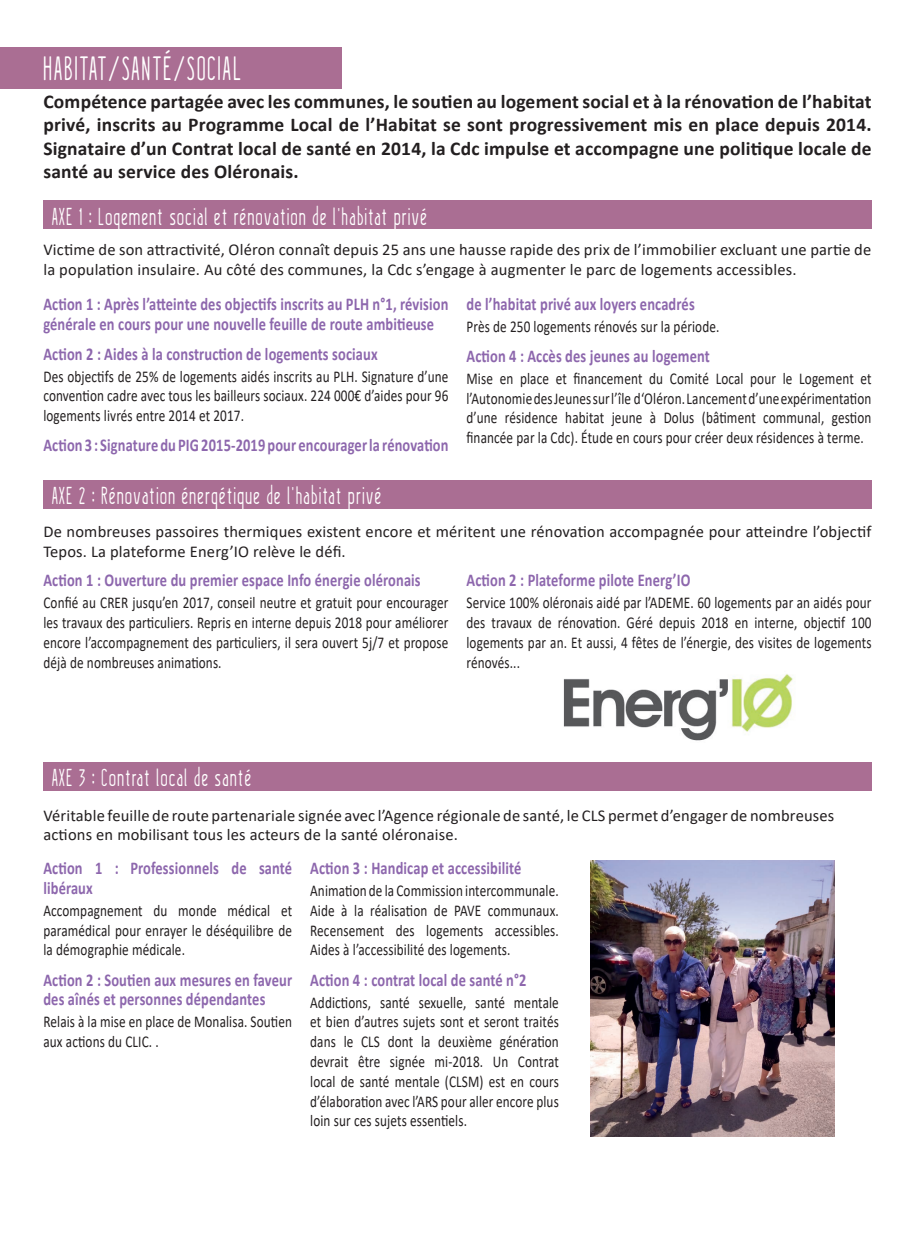
<style>
.page{position:relative;width:915px;height:1234px;background:#fff}
.page>*{position:absolute;margin:0;border:0;box-sizing:border-box;transform-origin:0 0}
.t1{font:33px "Kraftstoff";letter-spacing:.08em;color:#fff;scale:.8 1}
.t2{font:24px "Kraftstoff";letter-spacing:.08em;color:#fff;scale:.8 1}
.t3{font:700 19.5px/23.4px "Calibri";letter-spacing:.01em;color:#231f20;text-align:justify}
.t4{font:700 18px/19.8px "Calibri";letter-spacing:.01em;color:#8d67ad;scale:.8 1}
.t5{font:16.5px/19.8px "Calibri";letter-spacing:.01em;color:#231f20;text-align:justify;scale:.8 1}
.t6{font:16.5px/19.8px "Calibri";letter-spacing:.01em;color:#231f20}
</style>
<div class="page">
<div style="left:0;top:47px;width:342px;height:42px;background:#aa6e93"></div>
<div style="left:43px;top:200px;width:828px;height:29px;background:#aa6e93"></div>
<div style="left:43px;top:480px;width:828px;height:29px;background:#aa6e93"></div>
<div style="left:43px;top:761px;width:828px;height:29px;background:#aa6e93"></div>
<img style="left:563px;top:674px;width:230px;height:67px">
<img style="left:590px;top:860px;width:244px;height:275px">
<h1 class="t1" style="left:43px;top:48px;width:248px">HABITAT/SANTÉ/SOCIAL</h1>
<p class="t3" style="left:43px;top:89px;width:829px">Compétence partagée avec les communes, le soutien au logement social et à la rénovation de l’habitat privé, inscrits au Programme Local de l’Habitat se sont progressivement mis en place depuis 2014.<br>Signataire d’un Contrat local de santé en 2014, la Cdc impulse et accompagne une politique locale de santé au service des Oléronais.</p>
<h2 class="t2" style="left:52px;top:201px;width:470px">AXE 1 : Logement social et rénovation de l’habitat privé</h2>
<p class="t6" style="left:43px;top:239px;width:829px">Victime de son attractivité, Oléron connaît depuis 25 ans une hausse rapide des prix de l’immobilier excluant une partie de la population insulaire. Au côté des communes, la Cdc s’engage à augmenter le parc de logements accessibles.</p>
<p class="t4" style="left:43px;top:293px;width:507px">Action 1 : Après l’atteinte des objectifs inscrits au PLH n°1, révision générale en cours pour une nouvelle feuille de route ambitieuse</p>
<p class="t4" style="left:43px;top:343px;width:419px">Action 2 : Aides à la construction de logements sociaux</p>
<p class="t5" style="left:43px;top:366px;width:507px">Des objectifs de 25% de logements aidés inscrits au PLH. Signature d’une convention cadre avec tous les bailleurs sociaux. 224 000€ d’aides pour 96 logements livrés entre 2014 et 2017.</p>
<p class="t4" style="left:43px;top:435px;width:507px">Action 3 : Signature du PIG 2015-2019 pour encourager la rénovation</p>
<h2 class="t2" style="left:52px;top:481px;width:413px">AXE 2 : Rénovation énergétique de l’habitat privé</h2>
<p class="t4" style="left:466px;top:293px;width:287px">de l’habitat privé aux loyers encadrés</p>
<p class="t5" style="left:466px;top:316px;width:317px">Près de 250 logements rénovés sur la période.</p>
<p class="t4" style="left:466px;top:345px;width:305px">Action 4 : Accès des jeunes au logement</p>
<p class="t5" style="left:466px;top:368px;width:507px">Mise en place et financement du Comité Local pour le Logement et l’Autonomie des Jeunes sur l’île d‘Oléron. Lancement d’une expérimentation d’une résidence habitat jeune à Dolus (bâtiment communal, gestion financée par la Cdc). Étude en cours pour créer deux résidences à terme.</p>
<p class="t6" style="left:43px;top:521px;width:829px">De nombreuses passoires thermiques existent encore et méritent une rénovation accompagnée pour atteindre l’objectif<br>Tepos. La plateforme Energ’IO relève le défi.</p>
<p class="t4" style="left:43px;top:570px;width:473px">Action 1 : Ouverture du premier espace Info énergie oléronais</p>
<p class="t5" style="left:43px;top:592px;width:507px">Confié au CRER jusqu’en 2017, conseil neutre et gratuit pour encourager les travaux des particuliers. Repris en interne depuis 2018 pour améliorer encore l’accompagnement des particuliers, il sera ouvert 5j/7 et propose déjà de nombreuses animations.</p>
<p class="t4" style="left:466px;top:570px;width:281px">Action 2 : Plateforme pilote Energ’IO</p>
<p class="t5" style="left:466px;top:592px;width:507px">Service 100% oléronais aidé par l’ADEME. 60 logements par an aidés pour des travaux de rénovation. Géré depuis 2018 en interne, objectif 100 logements par an. Et aussi, 4 fêtes de l’énergie, des visites de logements rénovés...</p>
<h2 class="t2" style="left:52px;top:762px;width:250px">AXE 3 : Contrat local de santé</h2>
<p class="t6" style="left:43px;top:804px;width:792px">Véritable feuille de route partenariale signée avec l’Agence régionale de santé, le CLS permet d’engager de nombreuses actions en mobilisant tous les acteurs de la santé oléronaise.</p>
<p class="t4" style="left:43px;top:857px;width:312px">Action 1 : Professionnels de santé libéraux</p>
<p class="t5" style="left:43px;top:899px;width:312px">Accompagnement du monde médical et paramédical pour enrayer le déséquilibre de la démographie médicale.</p>
<p class="t4" style="left:43px;top:969px;width:312px">Action 2 : Soutien aux mesures en faveur des aînés et personnes dépendantes</p>
<p class="t5" style="left:43px;top:1011px;width:312px">Relais à la mise en place de Monalisa. Soutien aux actions du CLIC. .</p>
<p class="t4" style="left:310px;top:857px;width:265px">Action 3 : Handicap et accessibilité</p>
<p class="t5" style="left:310px;top:880px;width:312px">Animation de la Commission intercommunale.<br>Aide à la réalisation de PAVE communaux.<br>Recensement des logements accessibles.<br>Aides à l’accessibilité des logements.</p>
<p class="t4" style="left:310px;top:969px;width:272px">Action 4 : contrat local de santé n°2</p>
<p class="t5" style="left:310px;top:991px;width:312px">Addictions, santé sexuelle, santé mentale et bien d’autres sujets sont et seront traités dans le CLS dont la deuxième génération devrait être signée mi-2018. Un Contrat local de santé mentale (CLSM) est en cours d’élaboration avec l’ARS pour aller encore plus loin sur ces sujets essentiels.</p>
</div>
